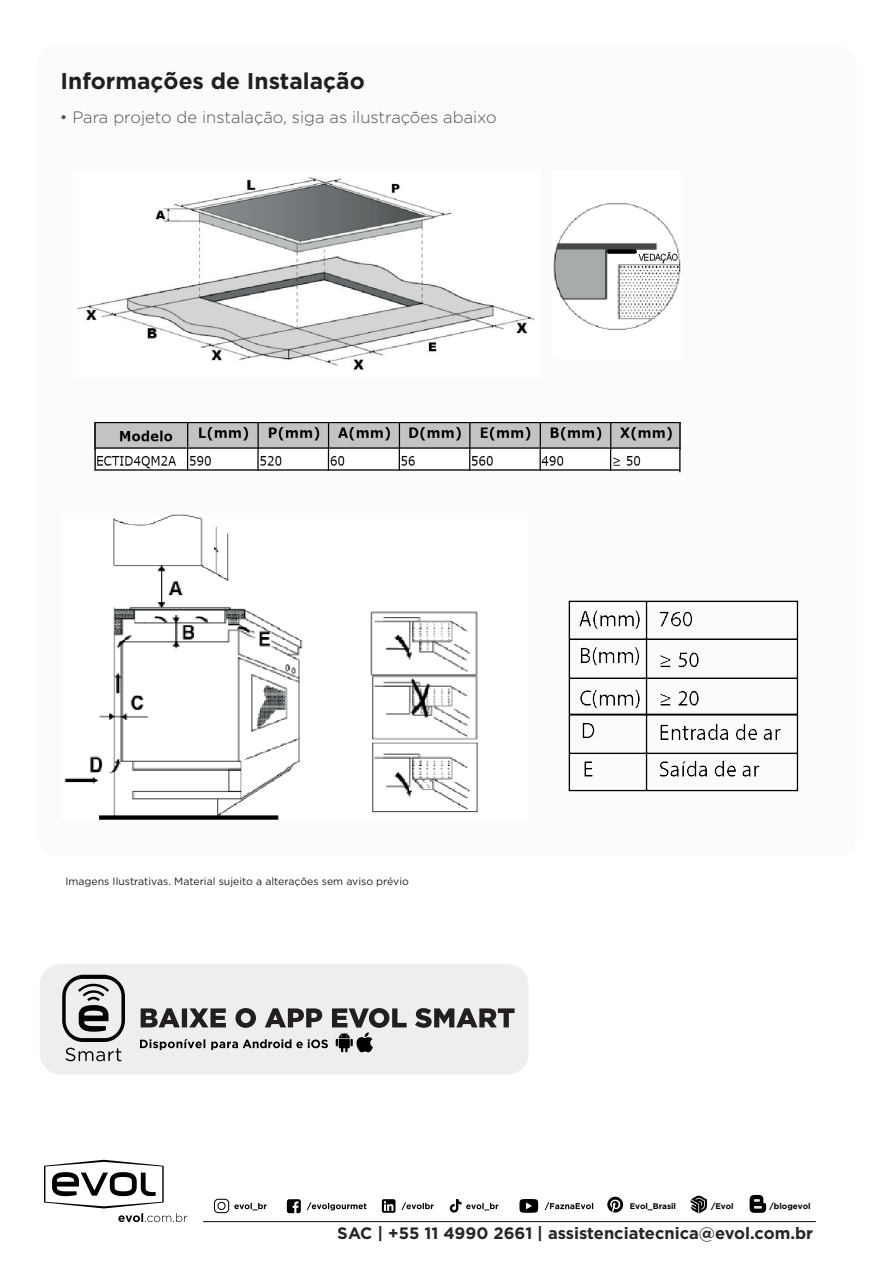
<style>
.page{position:relative;width:893px;height:1263px;background:#fff}
.page>*{position:absolute;margin:0;border:0;box-sizing:border-box;transform-origin:0 0}
.t1{font:700 22.8px "Gotham";color:#231f20}
.t2{font:300 16.5px "Gotham";color:#4f5252}
.t3{font:700 16.5px "Gotham";color:#231f20}
.t4{font:10.5px "Gotham";color:#231f20}
.t5{font:700 8.25px "Gotham";color:#000001}
</style>
<div class="page">
<div style="left:37px;top:46px;width:820px;height:810px;background:#fbfbfc;border-radius:21px"></div>
<hr style="left:203px;top:1221px;width:613px;height:1px;background:#231f20">
<svg style="left:382px;top:1199px;width:13px;height:14px"></svg>
<svg style="left:519px;top:1199px;width:19px;height:14px"></svg>
<svg style="left:287px;top:1199px;width:14px;height:14px"></svg>
<svg style="left:214px;top:1199px;width:53px;height:14px"></svg>
<svg style="left:307px;top:1202px;width:59px;height:8px"></svg>
<svg style="left:401px;top:1202px;width:33px;height:8px"></svg>
<svg style="left:544px;top:1202px;width:49px;height:8px"></svg>
<svg style="left:449px;top:1199px;width:49px;height:14px"></svg>
<svg style="left:607px;top:1197px;width:17px;height:16px"></svg>
<svg style="left:691px;top:1196px;width:16px;height:17px"></svg>
<svg style="left:749px;top:1195px;width:17px;height:18px"></svg>
<svg style="left:44px;top:1160px;width:143px;height:62px"></svg>
<img style="left:77px;top:177px;width:604px;height:193px">
<svg style="left:94px;top:422px;width:587px;height:49px"></svg>
<hr style="left:679px;top:423px;width:2px;height:49px;background:#231f20">
<img style="left:64px;top:514px;width:735px;height:306px">
<div style="left:40px;top:964px;width:488px;height:110px;background:#edeeed;border-radius:21px"></div>
<svg style="left:140px;top:1008px;width:375px;height:44px"></svg>
<svg style="left:66px;top:1048px;width:56px;height:13px"></svg>
<svg style="left:62px;top:975px;width:63px;height:67px"></svg>
<h1 class="t1" style="left:61px;top:68px;width:306px">Informações de Instalação</h1>
<h2 class="t2" style="left:60px;top:107px;width:438px">• Para projeto de instalação, siga as ilustrações abaixo</h2>
<p class="t4" style="left:66px;top:874px;width:345px">Imagens Ilustrativas. Material sujeito a alterações sem aviso prévio</p>
<p class="t5" style="left:630px;top:1201px;width:48px">Evol_Brasil</p>
<p class="t5" style="left:711px;top:1201px;width:24px">/Evol</p>
<p class="t5" style="left:770px;top:1201px;width:43px">/blogevol</p>
<h2 class="t3" style="left:338px;top:1224px;width:477px">SAC | +55 11 4990 2661 | assistenciatecnica@evol.com.br</h2>
</div>
